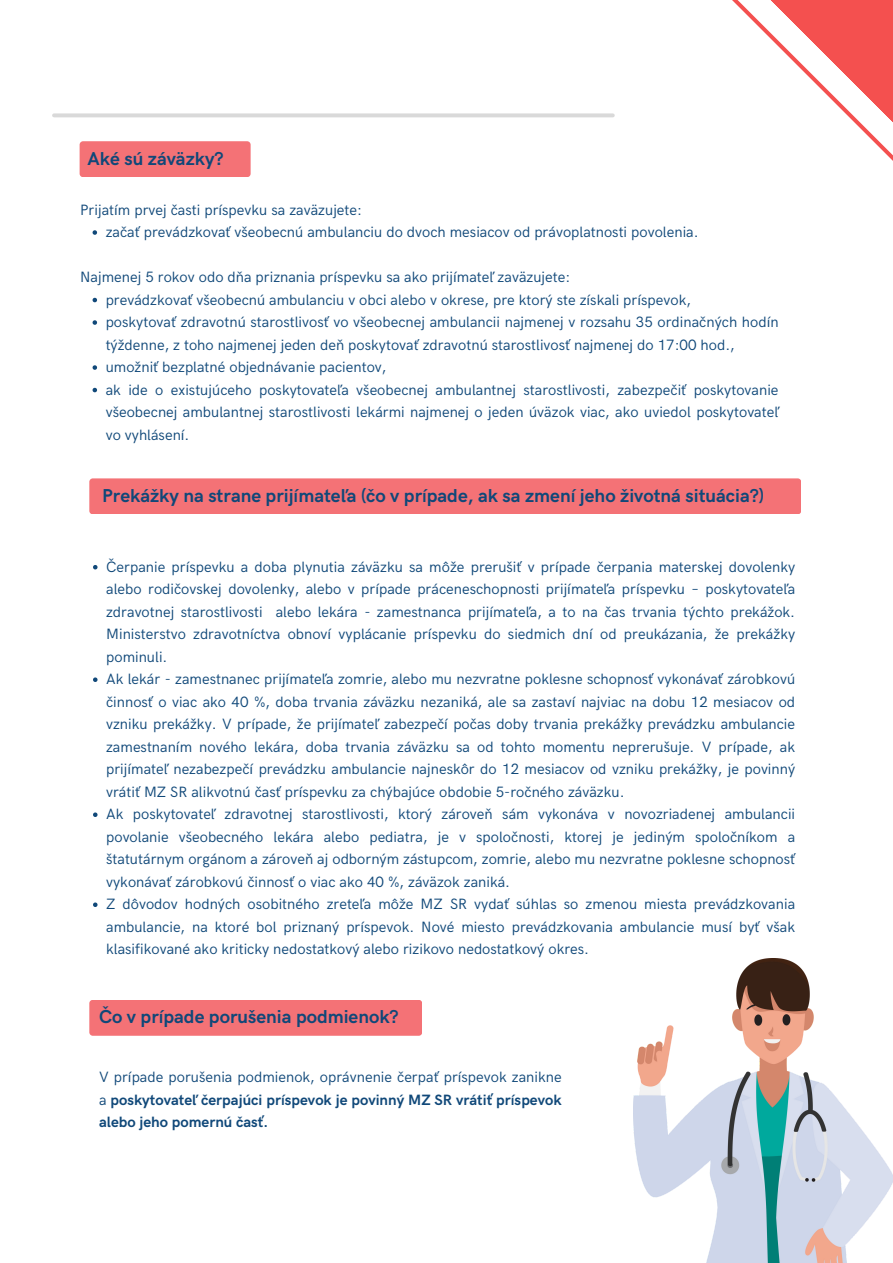
<style>
.page{position:relative;width:893px;height:1263px;background:#fff}
.page>*{position:absolute;margin:0;border:0;box-sizing:border-box;transform-origin:0 0}
.t1{font:700 18.75px "HK Grotesk";color:#104879}
.t2{font:15px/22.5px "HK Grotesk";color:#104879;text-align:justify}
.t3{font:700 15px/22.5px "HK Grotesk";letter-spacing:.005em;color:#104879;text-align:justify}
.s1{font-weight:400}
</style>
<div class="page">
<svg style="left:54px;top:113px;width:505px;height:4px;background:#ddd"></svg>
<svg style="left:93px;top:230px;width:4px;height:5px"></svg>
<svg style="left:93px;top:298px;width:4px;height:4px"></svg>
<svg style="left:93px;top:320px;width:4px;height:5px"></svg>
<svg style="left:93px;top:365px;width:4px;height:5px"></svg>
<svg style="left:93px;top:388px;width:4px;height:4px"></svg>
<div style="left:89px;top:1000px;width:333px;height:36px;background:#f47276;border-radius:3px"></div>
<div style="left:80px;top:141px;width:171px;height:36px;background:#f47276;border-radius:3px"></div>
<div style="left:89px;top:478px;width:712px;height:36px;background:#f47276;border-radius:3px"></div>
<svg style="left:559px;top:0;width:334px;height:161px"></svg>
<img style="left:633px;top:959px;width:260px;height:304px">
<svg style="left:93px;top:565px;width:4px;height:4px"></svg>
<svg style="left:93px;top:677px;width:4px;height:5px"></svg>
<svg style="left:93px;top:812px;width:4px;height:5px"></svg>
<svg style="left:93px;top:902px;width:4px;height:5px"></svg>
<p class="t1" style="left:88px;top:148px;width:138px">Aké sú záväzky?</p>
<p class="t2" style="left:80px;top:199px;width:283px">Prijatím prvej časti príspevku sa zaväzujete:</p>
<p class="t2" style="left:106px;top:221px;width:594px">začať prevádzkovať všeobecnú ambulanciu do dvoch mesiacov od právoplatnosti povolenia.</p>
<p class="t2" style="left:80px;top:266px;width:492px">Najmenej 5 rokov odo dňa priznania príspevku sa ako prijímateľ zaväzujete:</p>
<p class="t2" style="left:106px;top:289px;width:587px">prevádzkovať všeobecnú ambulanciu v obci alebo v okrese, pre ktorý ste získali príspevok,</p>
<p class="t2" style="left:106px;top:311px;width:674px">poskytovať zdravotnú starostlivosť vo všeobecnej ambulancii najmenej v rozsahu 35 ordinačných hodín týždenne, z toho najmenej jeden deň poskytovať zdravotnú starostlivosť najmenej do 17:00 hod.,</p>
<p class="t2" style="left:106px;top:356px;width:282px">umožniť bezplatné objednávanie pacientov,</p>
<p class="t2" style="left:106px;top:379px;width:674px">ak ide o existujúceho poskytovateľa všeobecnej ambulantnej starostlivosti, zabezpečiť poskytovanie všeobecnej ambulantnej starostlivosti lekármi najmenej o jeden úväzok viac, ako uviedol poskytovateľ vo vyhlásení.</p>
<p class="t1" style="left:102px;top:485px;width:663px">Prekážky na strane prijímateľa (čo v prípade, ak sa zmení jeho životná situácia?)</p>
<p class="t2" style="left:106px;top:556px;width:690px">Čerpanie príspevku a doba plynutia záväzku sa môže prerušiť v prípade čerpania materskej dovolenky alebo rodičovskej dovolenky, alebo v prípade práceneschopnosti prijímateľa príspevku – poskytovateľa zdravotnej starostlivosti alebo lekára - zamestnanca prijímateľa, a to na čas trvania týchto prekážok.<br>Ministerstvo zdravotníctva obnoví vyplácanie príspevku do siedmich dní od preukázania, že prekážky pominuli.</p>
<p class="t2" style="left:106px;top:668px;width:690px">Ak lekár - zamestnanec prijímateľa zomrie, alebo mu nezvratne poklesne schopnosť vykonávať zárobkovú činnosť o viac ako 40 %, doba trvania záväzku nezaniká, ale sa zastaví najviac na dobu 12 mesiacov od vzniku prekážky. V prípade, že prijímateľ zabezpečí počas doby trvania prekážky prevádzku ambulancie zamestnaním nového lekára, doba trvania záväzku sa od tohto momentu neprerušuje. V prípade, ak prijímateľ nezabezpečí prevádzku ambulancie najneskôr do 12 mesiacov od vzniku prekážky, je povinný vrátiť MZ SR alikvotnú časť príspevku za chýbajúce obdobie 5-ročného záväzku.</p>
<p class="t2" style="left:106px;top:803px;width:690px">Ak poskytovateľ zdravotnej starostlivosti, ktorý zároveň sám vykonáva v novozriadenej ambulancii povolanie všeobecného lekára alebo pediatra, je v spoločnosti, ktorej je jediným spoločníkom a štatutárnym orgánom a zároveň aj odborným zástupcom, zomrie, alebo mu nezvratne poklesne schopnosť vykonávať zárobkovú činnosť o viac ako 40 %, záväzok zaniká.</p>
<p class="t2" style="left:106px;top:893px;width:690px">Z dôvodov hodných osobitného zreteľa môže MZ SR vydať súhlas so zmenou miesta prevádzkovania ambulancie, na ktoré bol priznaný príspevok. Nové miesto prevádzkovania ambulancie musí byť však klasifikované ako kriticky nedostatkový alebo rizikovo nedostatkový okres.</p>
<p class="t1" style="left:99px;top:1006px;width:301px">Čo v prípade porušenia podmienok?</p>
<p class="t3" style="left:99px;top:1066px;width:464px"><span class="s1">V prípade porušenia podmienok, oprávnenie čerpať príspevok zanikne a</span> poskytovateľ čerpajúci príspevok je povinný MZ SR vrátiť príspevok alebo jeho pomernú časť.</p>
</div>
